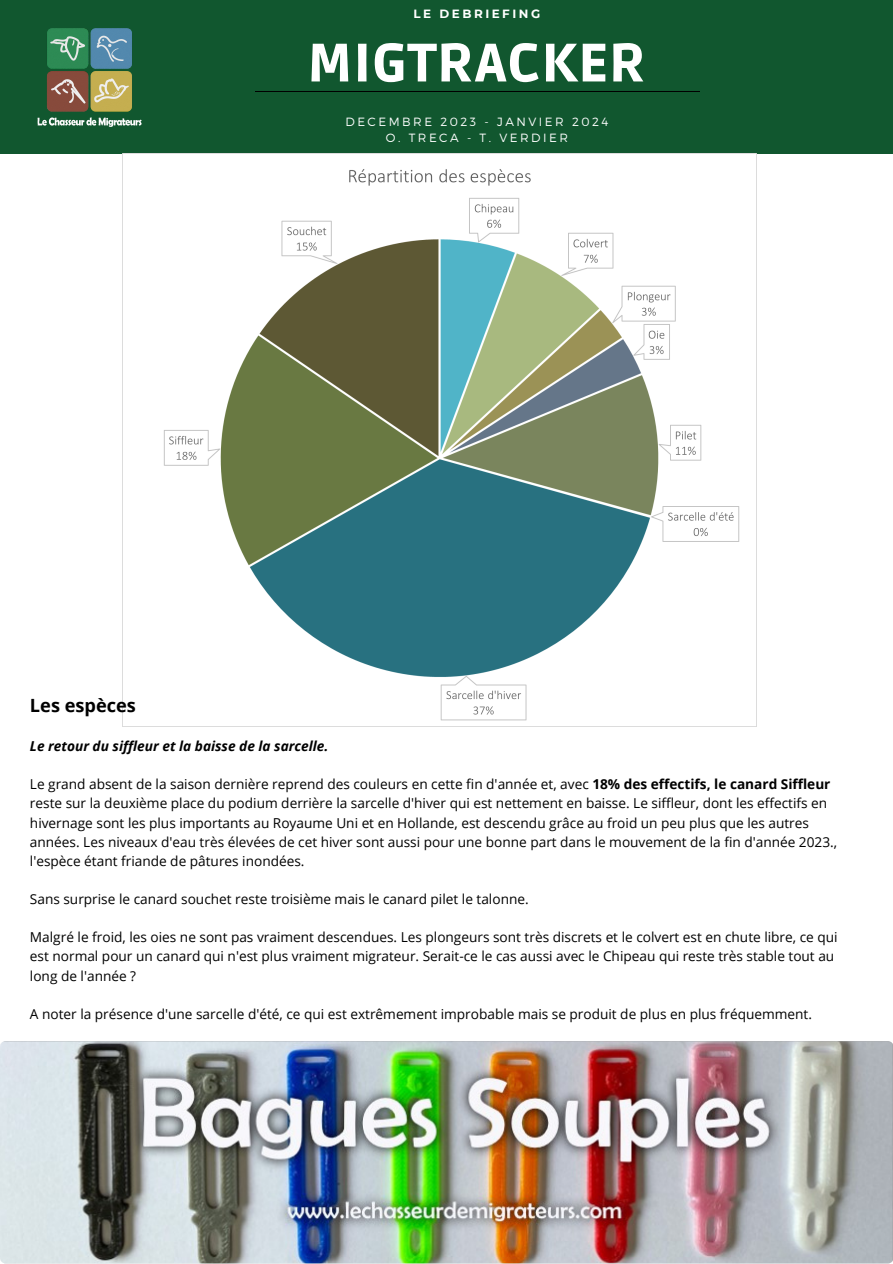
<style>
.page{position:relative;width:893px;height:1264px;background:#fff}
.page>*{position:absolute;margin:0;border:0;box-sizing:border-box;transform-origin:0 0}
.t1{font:900 53.7px "Ruda";letter-spacing:.02em;color:#fff}
.t2{font:700 18.15px "Open Sans";color:#000}
.t3{font:13.65px/19.2px "Open Sans";color:#000}
.t4{font:italic 700 13.65px "Open Sans";color:#000}
.t5{font:700 12px "Montserrat";letter-spacing:.21em;color:#fff}
.t6{font:300 11.85px/16px "Montserrat";letter-spacing:.21em;color:#fff;text-align:center}
.s1{font-weight:700}
</style>
<div class="page">
<div style="left:0;top:0;width:892px;height:154px;background:#11572f"></div>
<img style="left:37px;top:28px;width:105px;height:99px">
<img style="left:0;top:1041px;width:892px;height:222px;border-radius:6px">
<hr style="left:255px;top:92px;width:444px;height:1px;background:#000">
<img style="left:122px;top:154px;width:618px;height:572px">
<p class="t5" style="left:413px;top:6px;width:128px">LE DEBRIEFING</p>
<h1 class="t1" style="left:307px;top:32px;width:340px">MIGTRACKER</h1>
<p class="t6" style="left:345px;top:113px;width:264px">DECEMBRE 2023 - JANVIER 2024<br>O. TRECA - T. VERDIER</p>
<h3 class="t2" style="left:30px;top:692px;width:108px">Les espèces</h3>
<h4 class="t4" style="left:30px;top:736px;width:300px">Le retour du siffleur et la baisse de la sarcelle.</h4>
<h4 class="t3" style="left:30px;top:774px;width:808px">Le grand absent de la saison dernière reprend des couleurs en cette fin d'année et, avec <span class="s1">18% des effectifs, le canard Siffleur </span>reste sur la deuxième place du podium derrière la sarcelle d'hiver qui est nettement en baisse. Le siffleur, dont les effectifs en hivernage sont les plus importants au Royaume Uni et en Hollande, est descendu grâce au froid un peu plus que les autres années. Les niveaux d'eau très élevées de cet hiver sont aussi pour une bonne part dans le mouvement de la fin d'année 2023., l'espèce étant friande de pâtures inondées.</h4>
<h4 class="t3" style="left:30px;top:889px;width:500px">Sans surprise le canard souchet reste troisième mais le canard pilet le talonne.</h4>
<h4 class="t3" style="left:30px;top:927px;width:809px">Malgré le froid, les oies ne sont pas vraiment descendues. Les plongeurs sont très discrets et le colvert est en chute libre, ce qui est normal pour un canard qui n'est plus vraiment migrateur. Serait-ce le cas aussi avec le Chipeau qui reste très stable tout au long de l'année ?</h4>
<p class="t3" style="left:30px;top:1003px;width:783px">A noter la présence d'une sarcelle d'été, ce qui est extrêmement improbable mais se produit de plus en plus fréquemment.</p>
</div>
